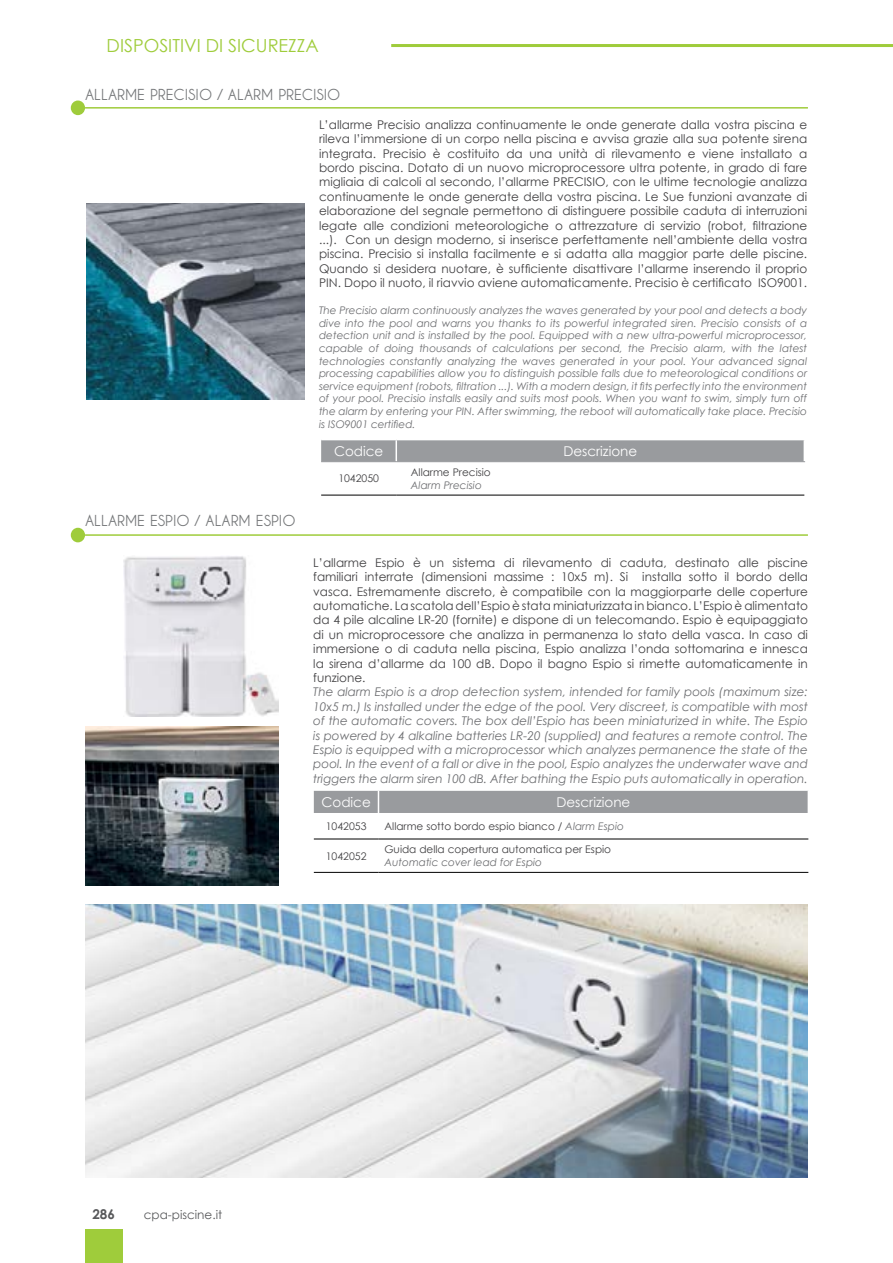
<style>
.page{position:relative;width:893px;height:1263px;background:#fff}
.page>*{position:absolute;margin:0;border:0;box-sizing:border-box;transform-origin:0 0}
.t1{font:18px "Century Gothic";color:#9fcc3b}
.t2{font:700 15px "Caviar Dreams";color:#757779}
.t3{font:13.5px "Century Gothic";color:#fff}
.t4{font:700 13.5px "Century Gothic";color:#58595b}
.t5{font:12px/14.4px "Century Gothic";color:#414042;text-align:justify}
.t6{font:italic 12px/14.4px "Century Gothic";color:#6d6e71;text-align:justify}
.t7{font:12px "Century Gothic";color:#58595b}
.t8{font:italic 10.5px/12.6px "Century Gothic";color:#6d6e71;text-align:justify}
.t9{font:10.5px "Century Gothic";color:#414042}
.s1{font-style:italic;color:#6d6e71}
</style>
<div class="page">
<div style="left:85px;top:1229px;width:37px;height:34px;background:#9fcc3b"></div>
<hr style="left:391px;top:44px;width:502px;height:3px;background:#9fcc3b">
<img style="left:86px;top:904px;width:721px;height:274px">
<img style="left:123px;top:556px;width:155px;height:160px">
<img style="left:87px;top:204px;width:218px;height:195px">
<div style="left:321px;top:440px;width:483px;height:21px;background:#999b9e"></div>
<hr style="left:321px;top:461px;width:75px;height:1px;background:#999b9e">
<hr style="left:396px;top:461px;width:409px;height:1px;background:#999b9e">
<hr style="left:321px;top:495px;width:75px;height:1px;background:#000">
<hr style="left:396px;top:495px;width:408px;height:1px;background:#000">
<div style="left:314px;top:791px;width:494px;height:22px;background:#999b9e"></div>
<hr style="left:314px;top:839px;width:64px;height:1px;background:#000">
<hr style="left:378px;top:839px;width:430px;height:1px;background:#000">
<hr style="left:314px;top:872px;width:64px;height:1px;background:#000">
<hr style="left:378px;top:872px;width:430px;height:1px;background:#000">
<hr style="left:85px;top:107px;width:723px;height:2px;background:#9fcc3b">
<hr style="left:85px;top:534px;width:723px;height:2px;background:#9fcc3b">
<img style="left:85px;top:727px;width:194px;height:158px">
<div style="left:71px;top:101px;width:14px;height:14px;background:#9fcc3b;border-radius:50%"></div>
<div style="left:71px;top:528px;width:14px;height:14px;background:#9fcc3b;border-radius:50%"></div>
<h1 class="t1" style="left:107px;top:33px;width:214px">DISPOSITIVI DI SICUREZZA</h1>
<p class="t2" style="left:85px;top:86px;width:257px">ALLARME PRECISIO / ALARM PRECISIO</p>
<p class="t5" style="left:319px;top:117px;width:490px">L’allarme Precisio analizza continuamente le onde generate dalla vostra piscina e rileva l’immersione di un corpo nella piscina e avvisa grazie alla sua potente sirena integrata. Precisio è costituito da una unità di rilevamento e viene installato a bordo piscina. Dotato di un nuovo microprocessore ultra potente, in grado di fare migliaia di calcoli al secondo, l’allarme PRECISIO, con le ultime tecnologie analizza continuamente le onde generate della vostra piscina. Le Sue funzioni avanzate di elaborazione del segnale permettono di distinguere possibile caduta di interruzioni legate alle condizioni meteorologiche o attrezzature di servizio (robot, filtrazione ...). Con un design moderno, si inserisce perfettamente nell’ambiente della vostra piscina. Precisio si installa facilmente e si adatta alla maggior parte delle piscine.<br>Quando si desidera nuotare, è sufficiente disattivare l’allarme inserendo il proprio PIN. Dopo il nuoto, il riavvio aviene automaticamente. Precisio è certificato ISO9001.</p>
<p class="t8" style="left:319px;top:304px;width:490px">The Precisio alarm continuously analyzes the waves generated by your pool and detects a body dive into the pool and warns you thanks to its powerful integrated siren. Precisio consists of a detection unit and is installed by the pool. Equipped with a new ultra-powerful microprocessor, capable of doing thousands of calculations per second, the Precisio alarm, with the latest technologies constantly analyzing the waves generated in your pool. Your advanced signal processing capabilities allow you to distinguish possible falls due to meteorological conditions or service equipment (robots, filtration ...). With a modern design, it fits perfectly into the environment of your pool. Precisio installs easily and suits most pools. When you want to swim, simply turn off the alarm by entering your PIN. After swimming, the reboot will automatically take place. Precisio is ISO9001 certified.</p>
<p class="t2" style="left:85px;top:512px;width:82px">ALLARME ESPIO</p>
<p class="t2" style="left:195px;top:512px;width:78px">/ ALARM ESPIO</p>
<p class="t3" style="left:334px;top:441px;width:51px">Codice</p>
<p class="t3" style="left:563px;top:441px;width:75px">Descrizione</p>
<p class="t9" style="left:338px;top:471px;width:42px">1042050</p>
<p class="t9" style="left:411px;top:464px;width:82px">Allarme Precisio</p>
<p class="t8" style="left:411px;top:479px;width:73px">Alarm Precisio</p>
<p class="t5" style="left:313px;top:555px;width:496px">L’allarme Espio è un sistema di rilevamento di caduta, destinato alle piscine familiari interrate (dimensioni massime : 10x5 m). Si installa sotto il bordo della vasca. Estremamente discreto, è compatibile con la maggiorparte delle coperture automatiche. La scatola dell’Espio è stata miniaturizzata in bianco. L’Espio è alimentato da 4 pile alcaline LR-20 (fornite) e dispone di un telecomando. Espio è equipaggiato di un microprocessore che analizza in permanenza lo stato della vasca. In caso di immersione o di caduta nella piscina, Espio analizza l’onda sottomarina e innesca la sirena d’allarme da 100 dB. Dopo il bagno Espio si rimette automaticamente in funzione.</p>
<p class="t6" style="left:313px;top:685px;width:496px">The alarm Espio is a drop detection system, intended for family pools (maximum size:<br>10x5 m.) Is installed under the edge of the pool. Very discreet, is compatible with most of the automatic covers. The box dell’Espio has been miniaturized in white. The Espio is powered by 4 alkaline batteries LR-20 (supplied) and features a remote control. The Espio is equipped with a microprocessor which analyzes permanence the state of the pool. In the event of a fall or dive in the pool, Espio analyzes the underwater wave and triggers the alarm siren 100 dB. After bathing the Espio puts automatically in operation.</p>
<p class="t3" style="left:321px;top:793px;width:51px">Codice</p>
<p class="t3" style="left:556px;top:793px;width:75px">Descrizione</p>
<p class="t9" style="left:326px;top:819px;width:42px">1042053</p>
<p class="t9" style="left:384px;top:819px;width:241px">Allarme sotto bordo espio bianco / <span class="s1">Alarm Espio</span></p>
<p class="t9" style="left:326px;top:848px;width:42px">1042052</p>
<p class="t9" style="left:384px;top:842px;width:228px">Guida della copertura automatica per Espio</p>
<p class="t8" style="left:384px;top:856px;width:159px">Automatic cover lead for Espio</p>
<p class="t4" style="left:92px;top:1204px;width:24px">286</p>
<p class="t7" style="left:144px;top:1206px;width:80px">cpa-piscine.it</p>
</div>
